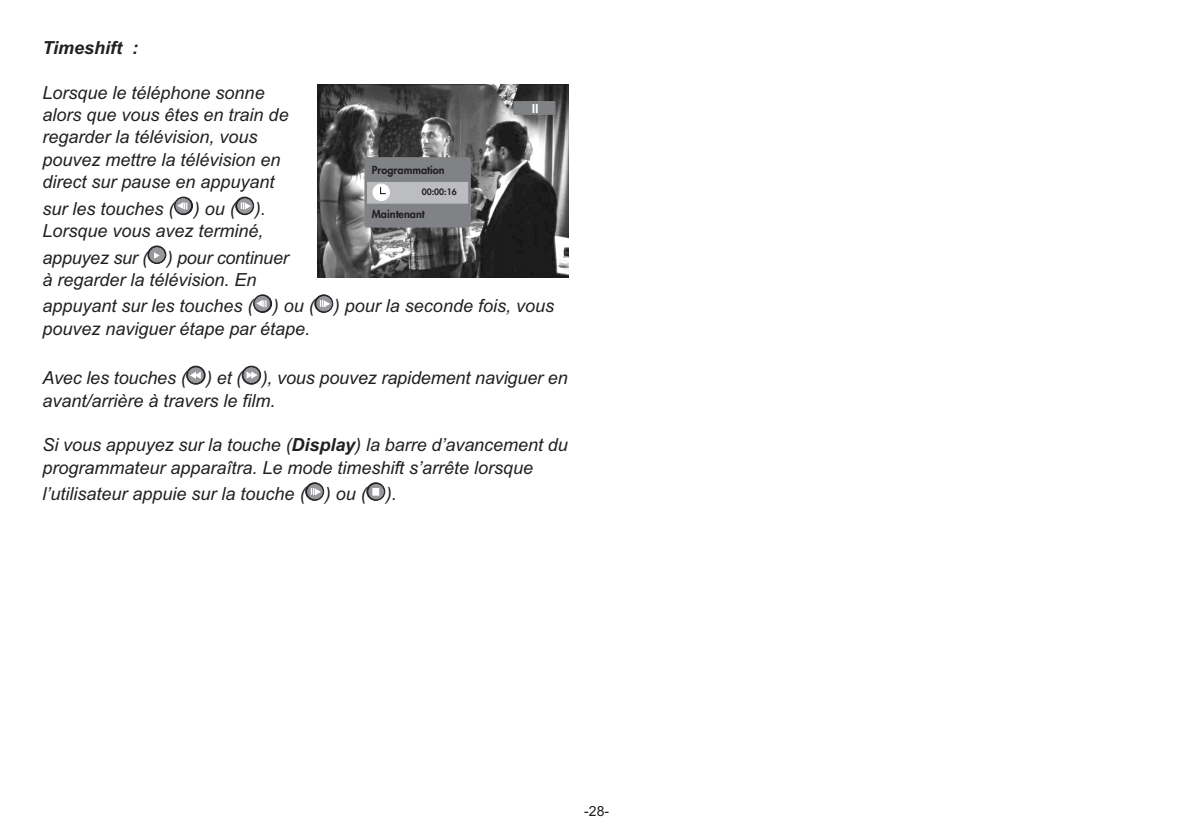
<style>
.page{position:relative;width:1191px;height:840px;background:#fff}
.page>*{position:absolute;margin:0;border:0;box-sizing:border-box;transform-origin:0 0}
.t1{font:italic 18px/22.4px "Arial";color:#231f20}
.t2{font:italic 700 18px "Arial";color:#231f20}
.t3{font:14px "Arial";color:#231f20}
.t4{font:700 12.4px "Arial";color:#fff}
.t5{font:800 10.8px "Futura";color:#231f20}
.t6{font:800 8.6px "Futura";color:#231f20}
.s1{font-weight:700}
</style>
<div class="page">
<svg style="left:174px;top:197px;width:19px;height:18px"></svg>
<svg style="left:176px;top:198px;width:15px;height:15px"></svg>
<svg style="left:177px;top:201px;width:10px;height:9px"></svg>
<svg style="left:236px;top:197px;width:18px;height:18px"></svg>
<svg style="left:237px;top:198px;width:15px;height:15px"></svg>
<svg style="left:241px;top:201px;width:10px;height:10px"></svg>
<svg style="left:148px;top:246px;width:18px;height:17px"></svg>
<div style="left:149px;top:247px;width:15px;height:15px;background:#97999c;border:1px solid #97999c;border-radius:50%"></div>
<svg style="left:154px;top:253px;width:5px;height:5px"></svg>
<svg style="left:253px;top:294px;width:19px;height:18px"></svg>
<svg style="left:255px;top:296px;width:15px;height:15px"></svg>
<svg style="left:256px;top:298px;width:10px;height:10px"></svg>
<svg style="left:315px;top:294px;width:18px;height:18px"></svg>
<div style="left:316px;top:296px;width:15px;height:15px;background:#97999c;border:1px solid #97999c;border-radius:50%"></div>
<svg style="left:320px;top:299px;width:10px;height:9px"></svg>
<svg style="left:186px;top:366px;width:19px;height:18px"></svg>
<svg style="left:188px;top:367px;width:15px;height:15px"></svg>
<svg style="left:190px;top:372px;width:10px;height:6px"></svg>
<svg style="left:242px;top:366px;width:19px;height:18px"></svg>
<svg style="left:244px;top:367px;width:15px;height:15px"></svg>
<svg style="left:247px;top:372px;width:10px;height:6px"></svg>
<svg style="left:305px;top:482px;width:19px;height:18px"></svg>
<svg style="left:307px;top:484px;width:15px;height:14px"></svg>
<svg style="left:311px;top:487px;width:10px;height:9px"></svg>
<svg style="left:367px;top:482px;width:18px;height:18px"></svg>
<svg style="left:368px;top:484px;width:15px;height:14px"></svg>
<div style="left:372px;top:487px;width:7px;height:8px;background:#fff;border:1px solid #fff"></div>
<img style="left:317px;top:84px;width:251px;height:193px">
<svg style="left:364px;top:157px;width:107px;height:71px;background:#939497"></svg>
<svg style="left:514px;top:101px;width:41px;height:13px"></svg>
<p class="t2" style="left:42px;top:41px;width:97px">Timeshift :</p>
<p class="t1" style="left:42px;top:83px;width:248px">Lorsque le téléphone sonne alors que vous êtes en train de regarder la télévision, vous pouvez mettre la télévision en direct sur pause en appuyant</p>
<p class="t1" style="left:42px;top:199px;width:225px">sur les touches ( ) ou ( ).<br>Lorsque vous avez terminé,</p>
<p class="t1" style="left:42px;top:247px;width:248px">appuyez sur ( ) pour continuer à regarder la télévision. En</p>
<p class="t1" style="left:42px;top:296px;width:513px">appuyant sur les touches ( ) ou ( ) pour la seconde fois, vous pouvez naviguer étape par étape.</p>
<p class="t1" style="left:42px;top:368px;width:527px">Avec les touches ( ) et ( ), vous pouvez rapidement naviguer en avant/arrière à travers le film.</p>
<p class="t1" style="left:42px;top:435px;width:527px">Si vous appuyez sur la touche (<span class="s1">Display</span>) la barre d’avancement du programmateur apparaîtra. Le mode timeshift s’arrête lorsque</p>
<p class="t1" style="left:42px;top:484px;width:356px">l’utilisateur appuie sur la touche ( ) ou ( ).</p>
<p class="t4" style="left:531px;top:104px;width:8px">II</p>
<p class="t5" style="left:372px;top:165px;width:74px">Programmation</p>
<p class="t6" style="left:422px;top:188px;width:37px">00:00:16</p>
<p class="t5" style="left:372px;top:208px;width:54px">Maintenant</p>
<p class="t3" style="left:584px;top:805px;width:26px">-28-</p>
</div>
